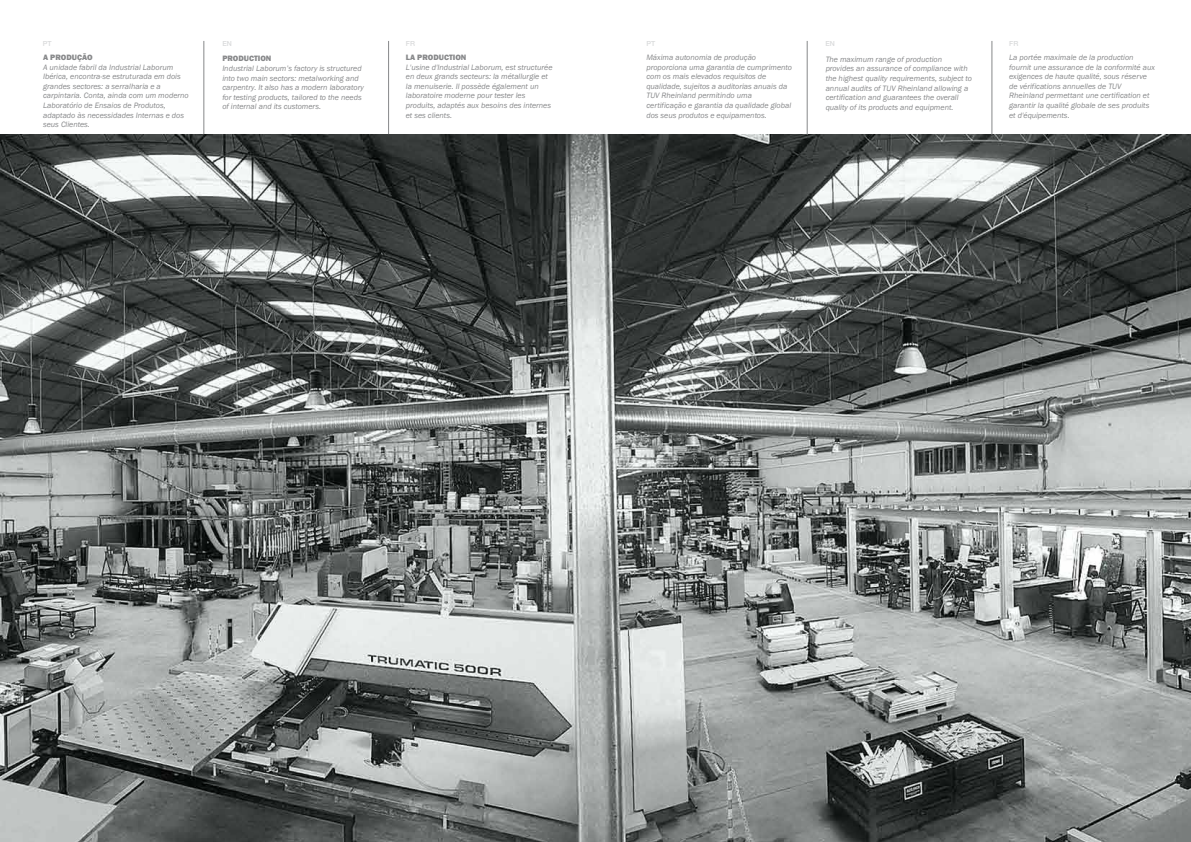
<style>
.page{position:relative;width:1191px;height:842px;background:#fff}
.page>*{position:absolute;margin:0;border:0;box-sizing:border-box;transform-origin:0 0}
.t1{font:italic 8px/9.6px "Franklin Gothic";color:#87888a}
.t2{font:800 8px "Franklin Gothic";color:#87888a}
.t3{font:500 7px "Helvetica Neue";color:#d9dadb}
</style>
<div class="page">
<img style="left:0;top:135px;width:1191px;height:707px">
<hr style="left:807px;top:41px;width:1px;height:94px;background:#87888a">
<hr style="left:991px;top:41px;width:1px;height:94px;background:#87888a">
<hr style="left:204px;top:41px;width:1px;height:93px;background:#87888a">
<hr style="left:388px;top:41px;width:1px;height:93px;background:#87888a">
<p class="t3" style="left:43px;top:40px;width:10px">PT</p>
<p class="t3" style="left:222px;top:40px;width:11px">EN</p>
<p class="t3" style="left:406px;top:40px;width:11px">FR</p>
<p class="t2" style="left:222px;top:54px;width:51px">PRODUCTION</p>
<p class="t1" style="left:222px;top:64px;width:143px">Industrial Laborum’s factory is structured into two main sectors: metalworking and carpentry. It also has a modern laboratory for testing products, tailored to the needs of internal and its customers.</p>
<p class="t1" style="left:825px;top:54px;width:148px">The maximum range of production provides an assurance of compliance with the highest quality requirements, subject to annual audits of TUV Rheinland allowing a certification and guarantees the overall quality of its products and equipment.</p>
<p class="t3" style="left:646px;top:40px;width:10px">PT</p>
<p class="t3" style="left:825px;top:40px;width:11px">EN</p>
<p class="t3" style="left:1009px;top:40px;width:11px">FR</p>
<p class="t2" style="left:43px;top:52px;width:51px">A PRODUÇÃO</p>
<p class="t1" style="left:43px;top:62px;width:147px">A unidade fabril da Industrial Laborum Ibérica, encontra-se estruturada em dois grandes sectores: a serralharia e a carpintaria. Conta, ainda com um moderno Laboratório de Ensaios de Produtos, adaptado às necessidades Internas e dos seus Clientes.</p>
<p class="t1" style="left:646px;top:53px;width:147px">Máxima autonomia de produção proporciona uma garantia de cumprimento com os mais elevados requisitos de qualidade, sujeitos a auditorias anuais da TUV Rheinland permitindo uma certificação e garantia da qualidade global dos seus produtos e equipamentos.</p>
<p class="t1" style="left:1009px;top:53px;width:147px">La portée maximale de la production fournit une assurance de la conformité aux exigences de haute qualité, sous réserve de vérifications annuelles de TUV Rheinland permettant une certification et garantir la qualité globale de ses produits et d'équipements.</p>
<p class="t2" style="left:406px;top:52px;width:62px">LA PRODUCTION</p>
<p class="t1" style="left:406px;top:62px;width:148px">L'usine d'Industrial Laborum, est structurée en deux grands secteurs: la métallurgie et la menuiserie. Il possède également un laboratoire moderne pour tester les produits, adaptés aux besoins des internes et ses clients.</p>
</div>
